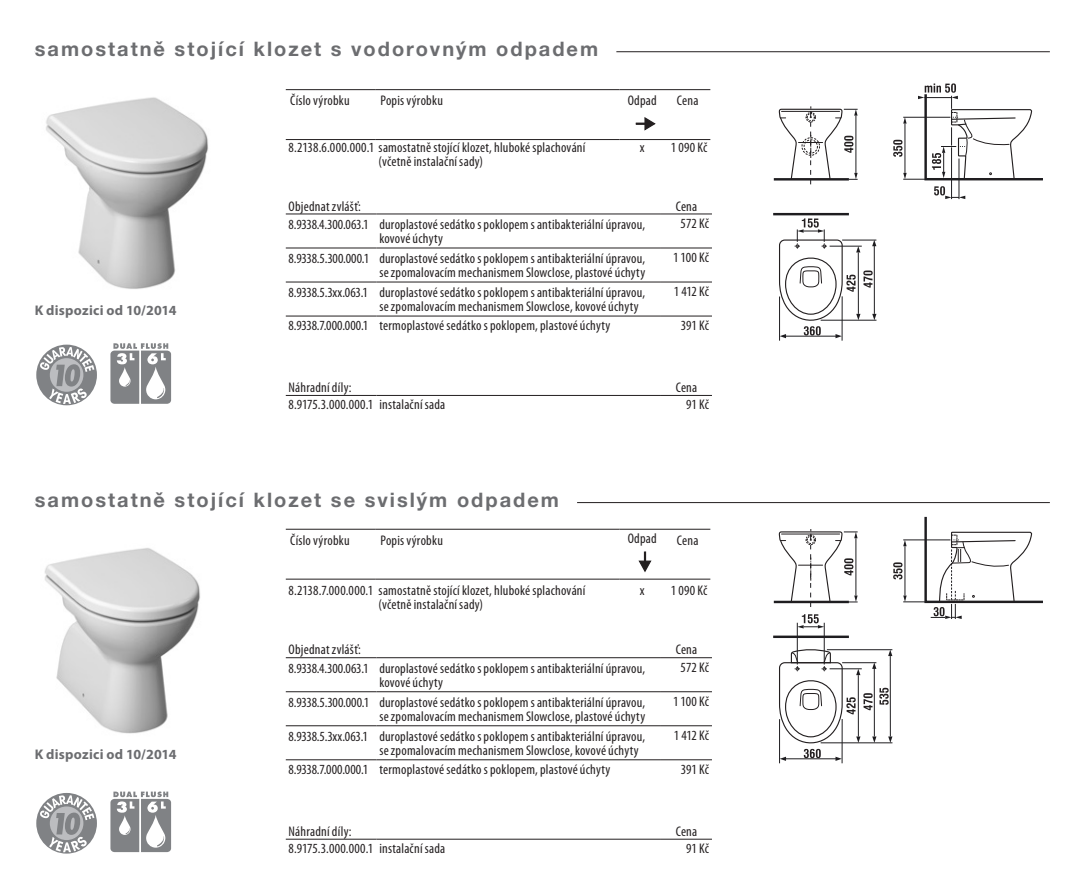
<style>
.page{position:relative;width:1092px;height:880px;background:#fff}
.page>*{position:absolute;margin:0;border:0;box-sizing:border-box;transform-origin:0 0}
.t1{font:700 20px "Helvetica Neue LT Pro";letter-spacing:.1em;color:#6c6d70}
.t2{font:condensed 14px/14px "Myriad Pro";letter-spacing:.015em;color:#231f20}
.t3{font:700 14px "Myriad Pro";letter-spacing:.015em;color:#6c6d70}
</style>
<div class="page">
<img style="left:46px;top:97px;width:163px;height:192px">
<img style="left:44px;top:548px;width:156px;height:186px">
<svg style="left:110px;top:343px;width:61px;height:61px"></svg>
<svg style="left:35px;top:343px;width:63px;height:64px"></svg>
<div style="left:36px;top:345px;width:61px;height:60px;background:#808285;border-radius:50%"></div>
<svg style="left:40px;top:347px;width:54px;height:57px"></svg>
<svg style="left:110px;top:791px;width:61px;height:61px"></svg>
<svg style="left:35px;top:791px;width:63px;height:64px"></svg>
<svg style="left:36px;top:793px;width:61px;height:60px"></svg>
<svg style="left:40px;top:795px;width:54px;height:57px"></svg>
<hr style="left:35px;top:51px;width:1015px;height:1px;background:#231f20">
<div style="left:35px;top:48px;width:581px;height:8px;background:#fff"></div>
<hr style="left:35px;top:502px;width:1015px;height:1px;background:#231f20">
<div style="left:35px;top:499px;width:542px;height:8px;background:#fff"></div>
<hr style="left:286px;top:89px;width:90px;height:1px;background:#231f20">
<hr style="left:376px;top:89px;width:244px;height:1px;background:#231f20">
<hr style="left:620px;top:89px;width:45px;height:1px;background:#231f20">
<hr style="left:665px;top:89px;width:45px;height:1px;background:#231f20">
<hr style="left:286px;top:139px;width:90px;height:1px;background:#231f20">
<hr style="left:376px;top:139px;width:244px;height:1px;background:#231f20">
<hr style="left:620px;top:139px;width:45px;height:1px;background:#231f20">
<hr style="left:665px;top:139px;width:45px;height:1px;background:#231f20">
<svg style="left:636px;top:117px;width:20px;height:14px"></svg>
<hr style="left:286px;top:529px;width:90px;height:1px;background:#231f20">
<hr style="left:376px;top:529px;width:244px;height:1px;background:#231f20">
<hr style="left:620px;top:529px;width:45px;height:1px;background:#231f20">
<hr style="left:665px;top:529px;width:45px;height:1px;background:#231f20">
<hr style="left:286px;top:579px;width:90px;height:1px;background:#231f20">
<hr style="left:376px;top:579px;width:244px;height:1px;background:#231f20">
<hr style="left:620px;top:579px;width:45px;height:1px;background:#231f20">
<hr style="left:665px;top:579px;width:45px;height:1px;background:#231f20">
<svg style="left:638px;top:551px;width:14px;height:21px"></svg>
<hr style="left:286px;top:248px;width:90px;height:1px;background:#231f20">
<hr style="left:376px;top:248px;width:285px;height:1px;background:#231f20">
<hr style="left:661px;top:248px;width:51px;height:1px;background:#231f20">
<hr style="left:286px;top:282px;width:90px;height:1px;background:#231f20">
<hr style="left:376px;top:282px;width:285px;height:1px;background:#231f20">
<hr style="left:661px;top:282px;width:51px;height:1px;background:#231f20">
<hr style="left:286px;top:316px;width:90px;height:1px;background:#231f20">
<hr style="left:376px;top:316px;width:285px;height:1px;background:#231f20">
<hr style="left:661px;top:316px;width:51px;height:1px;background:#231f20">
<hr style="left:286px;top:395px;width:90px;height:1px;background:#231f20">
<hr style="left:376px;top:395px;width:285px;height:1px;background:#231f20">
<hr style="left:286px;top:214px;width:90px;height:1px;background:#231f20">
<hr style="left:376px;top:214px;width:285px;height:1px;background:#231f20">
<hr style="left:661px;top:214px;width:51px;height:1px;background:#231f20">
<hr style="left:661px;top:395px;width:51px;height:1px;background:#231f20">
<hr style="left:286px;top:691px;width:90px;height:1px;background:#231f20">
<hr style="left:376px;top:691px;width:285px;height:1px;background:#231f20">
<hr style="left:661px;top:691px;width:51px;height:1px;background:#231f20">
<hr style="left:286px;top:725px;width:90px;height:1px;background:#231f20">
<hr style="left:376px;top:725px;width:285px;height:1px;background:#231f20">
<hr style="left:661px;top:725px;width:51px;height:1px;background:#231f20">
<hr style="left:286px;top:759px;width:90px;height:1px;background:#231f20">
<hr style="left:376px;top:759px;width:285px;height:1px;background:#231f20">
<hr style="left:661px;top:759px;width:51px;height:1px;background:#231f20">
<hr style="left:286px;top:839px;width:90px;height:1px;background:#231f20">
<hr style="left:376px;top:839px;width:285px;height:1px;background:#231f20">
<hr style="left:286px;top:657px;width:90px;height:1px;background:#231f20">
<hr style="left:376px;top:657px;width:285px;height:1px;background:#231f20">
<hr style="left:661px;top:657px;width:51px;height:1px;background:#231f20">
<hr style="left:661px;top:839px;width:51px;height:1px;background:#231f20">
<hr style="left:773px;top:213px;width:76px;height:2px;background:#1e1d20">
<hr style="left:779px;top:296px;width:1px;height:45px;background:#1e1d20">
<hr style="left:842px;top:296px;width:1px;height:45px;background:#1e1d20">
<hr style="left:774px;top:178px;width:75px;height:2px;background:#1e1d20">
<svg style="left:779px;top:218px;width:97px;height:120px"></svg>
<svg style="left:778px;top:106px;width:79px;height:78px"></svg>
<svg style="left:893px;top:83px;width:150px;height:117px"></svg>
<hr style="left:773px;top:635px;width:76px;height:3px;background:#1e1d20">
<hr style="left:779px;top:719px;width:1px;height:44px;background:#1e1d20">
<hr style="left:842px;top:719px;width:1px;height:44px;background:#1e1d20">
<hr style="left:824px;top:623px;width:1px;height:41px;background:#1e1d20">
<hr style="left:797px;top:623px;width:1px;height:41px;background:#1e1d20">
<svg style="left:797px;top:614px;width:27px;height:14px"></svg>
<hr style="left:774px;top:601px;width:75px;height:2px;background:#1e1d20">
<svg style="left:779px;top:648px;width:113px;height:113px"></svg>
<hr style="left:827px;top:649px;width:65px;height:1px;background:#1e1d20">
<svg style="left:778px;top:529px;width:79px;height:78px"></svg>
<svg style="left:893px;top:516px;width:150px;height:103px"></svg>
<h1 class="t1" style="left:35px;top:37px;width:565px">samostatně stojící klozet s vodorovným odpadem</h1>
<p class="t3" style="left:35px;top:302px;width:143px">K dispozici od 10/2014</p>
<p class="t2" style="left:290px;top:94px;width:61px">Číslo výrobku</p>
<p class="t2" style="left:380px;top:94px;width:64px">Popis výrobku</p>
<p class="t2" style="left:628px;top:94px;width:31px">Odpad</p>
<p class="t2" style="left:677px;top:94px;width:23px">Cena</p>
<p class="t2" style="left:379px;top:141px;width:208px;text-indent:-90px">8.2138.6.000.000.1 samostatně stojící klozet, hluboké splachování (včetně instalační sady)</p>
<p class="t2" style="left:640px;top:141px;width:6px">x</p>
<p class="t2" style="left:671px;top:141px;width:38px">1 090 Kč</p>
<p class="t2" style="left:289px;top:199px;width:74px">Objednat zvlášť:</p>
<p class="t2" style="left:676px;top:199px;width:23px">Cena</p>
<p class="t2" style="left:379px;top:218px;width:267px;text-indent:-91px">8.9338.4.300.063.1 duroplastové sedátko s poklopem s antibakteriální úpravou, kovové úchyty</p>
<p class="t2" style="left:680px;top:217px;width:30px">572 Kč</p>
<p class="t2" style="left:289px;top:252px;width:358px;text-align:right">8.9338.5.300.000.1 duroplastové sedátko s poklopem s antibakteriální úpravou, se zpomalovacím mechanismem Slowclose, plastové úchyty</p>
<p class="t2" style="left:673px;top:251px;width:38px">1 100 Kč</p>
<p class="t2" style="left:379px;top:286px;width:267px;text-indent:-91px">8.9338.5.3xx.063.1 duroplastové sedátko s poklopem s antibakteriální úpravou, se zpomalovacím mechanismem Slowclose, kovové úchyty</p>
<p class="t2" style="left:674px;top:285px;width:37px">1 412 Kč</p>
<p class="t2" style="left:289px;top:319px;width:323px">8.9338.7.000.000.1 termoplastové sedátko s poklopem, plastové úchyty</p>
<p class="t2" style="left:681px;top:319px;width:30px">391 Kč</p>
<p class="t2" style="left:289px;top:381px;width:64px">Náhradní díly:</p>
<p class="t2" style="left:676px;top:381px;width:23px">Cena</p>
<p class="t2" style="left:289px;top:397px;width:158px">8.9175.3.000.000.1 instalační sada</p>
<p class="t2" style="left:686px;top:397px;width:24px">91 Kč</p>
<h1 class="t1" style="left:35px;top:487px;width:526px">samostatně stojící klozet se svislým odpadem</h1>
<p class="t3" style="left:35px;top:746px;width:143px">K dispozici od 10/2014</p>
<p class="t2" style="left:290px;top:533px;width:61px">Číslo výrobku</p>
<p class="t2" style="left:380px;top:533px;width:64px">Popis výrobku</p>
<p class="t2" style="left:628px;top:531px;width:31px">Odpad</p>
<p class="t2" style="left:677px;top:533px;width:23px">Cena</p>
<p class="t2" style="left:379px;top:583px;width:208px;text-indent:-90px">8.2138.7.000.000.1 samostatně stojící klozet, hluboké splachování (včetně instalační sady)</p>
<p class="t2" style="left:640px;top:583px;width:6px">x</p>
<p class="t2" style="left:671px;top:583px;width:38px">1 090 Kč</p>
<p class="t2" style="left:289px;top:643px;width:74px">Objednat zvlášť:</p>
<p class="t2" style="left:676px;top:643px;width:23px">Cena</p>
<p class="t2" style="left:379px;top:661px;width:267px;text-indent:-91px">8.9338.4.300.063.1 duroplastové sedátko s poklopem s antibakteriální úpravou, kovové úchyty</p>
<p class="t2" style="left:680px;top:660px;width:30px">572 Kč</p>
<p class="t2" style="left:289px;top:695px;width:358px;text-align:right">8.9338.5.300.000.1 duroplastové sedátko s poklopem s antibakteriální úpravou, se zpomalovacím mechanismem Slowclose, plastové úchyty</p>
<p class="t2" style="left:673px;top:694px;width:38px">1 100 Kč</p>
<p class="t2" style="left:379px;top:729px;width:267px;text-indent:-91px">8.9338.5.3xx.063.1 duroplastové sedátko s poklopem s antibakteriální úpravou, se zpomalovacím mechanismem Slowclose, kovové úchyty</p>
<p class="t2" style="left:674px;top:728px;width:37px">1 412 Kč</p>
<p class="t2" style="left:289px;top:762px;width:323px">8.9338.7.000.000.1 termoplastové sedátko s poklopem, plastové úchyty</p>
<p class="t2" style="left:681px;top:762px;width:30px">391 Kč</p>
<p class="t2" style="left:289px;top:824px;width:64px">Náhradní díly:</p>
<p class="t2" style="left:676px;top:824px;width:23px">Cena</p>
<p class="t2" style="left:289px;top:841px;width:158px">8.9175.3.000.000.1 instalační sada</p>
<p class="t2" style="left:686px;top:841px;width:24px">91 Kč</p>
</div>
